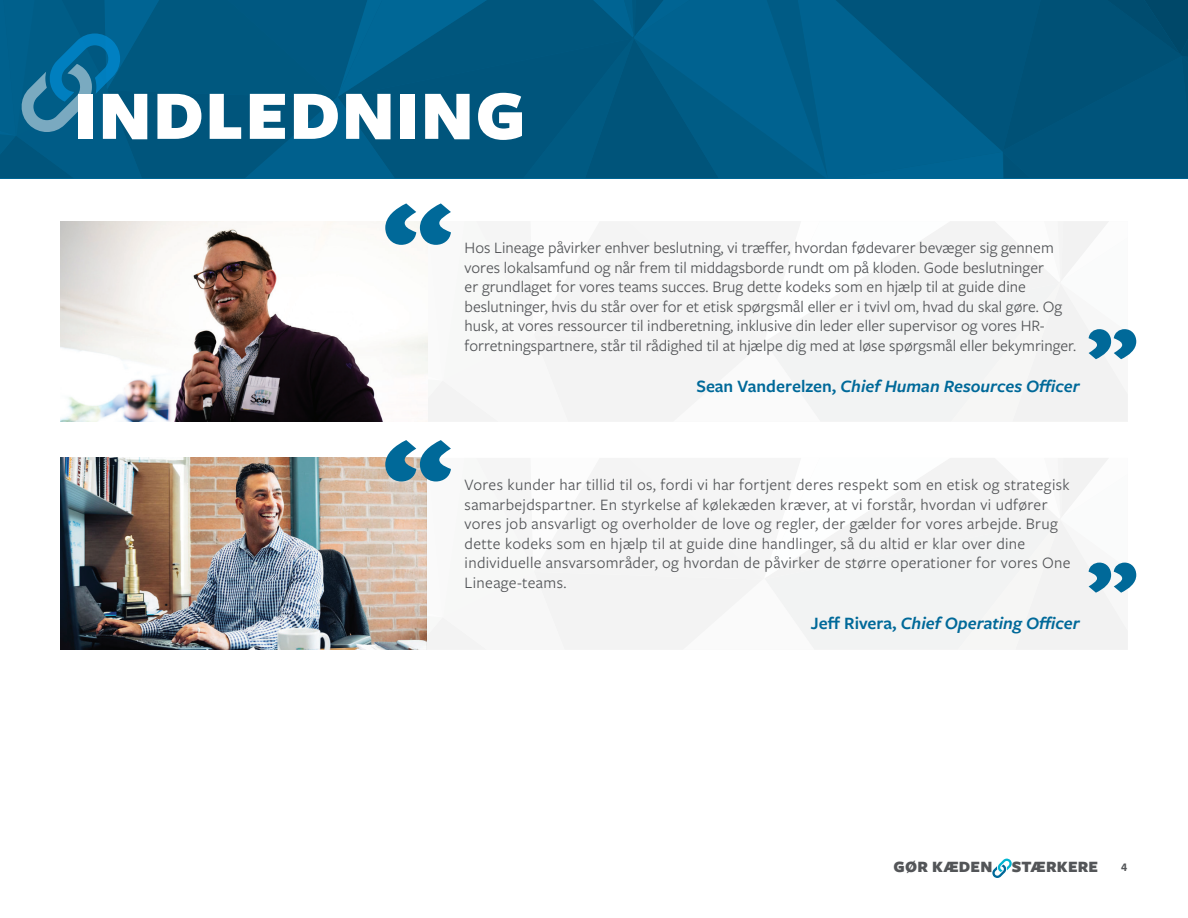
<style>
.page{position:relative;width:1188px;height:918px;background:#fff}
.page>*{position:absolute;margin:0;border:0;box-sizing:border-box;transform-origin:0 0}
.t1{font:900 117px "Freight Sans Pro";color:#006999}
.t2{font:900 85.05px "Freight Sans Pro";color:#006999}
.t3{font:900 72px "Freight Sans Pro";letter-spacing:.025em;color:#fff}
.t4{font:italic 600 18px "Freight Sans Pro";color:#006999}
.base_11_13{font:16.5px/19.5px "Freight Sans Pro";color:#535558}
.base_11_13-2{font:16.5px/19.5px "Freight Sans Pro";letter-spacing:.02em;color:#535558}
.t5{font:900 16.35px "Freight Sans Pro";letter-spacing:.01em;color:#535558}
.t6{font:700 12px "Freight Sans Pro";color:#535558}
.s1{font-style:normal}
</style>
<div class="page">
<svg style="left:992px;top:859px;width:20px;height:19px"></svg>
<div style="left:428px;top:221px;width:700px;height:201px;background:#f4f4f4"></div>
<img style="left:61px;top:221px;width:367px;height:201px">
<img style="left:61px;top:458px;width:366px;height:192px">
<div style="left:427px;top:458px;width:701px;height:192px;background:#f4f4f4"></div>
<svg style="left:0;top:0;width:1188px;height:178px;background:#005a83"></svg>
<p class="t3" style="left:74px;top:65px;width:453px">INDLEDNING</p>
<p class="t1" style="left:383px;top:160px;width:71px">“</p>
<p class="base_11_13" style="left:465px;top:238px;width:613px">Hos Lineage påvirker enhver beslutning, vi træffer, hvordan fødevarer bevæger sig gennem vores lokalsamfund og når frem til middagsborde rundt om på kloden. Gode beslutninger<br>er grundlaget for vores teams succes. Brug dette kodeks som en hjælp til at guide dine beslutninger, hvis du står over for et etisk spørgsmål eller er i tvivl om, hvad du skal gøre. Og husk, at vores ressourcer til indberetning, inklusive din leder eller supervisor og vores HR&shy;forretningspartnere, står til rådighed til at hjælpe dig med at løse spørgsmål eller bekymringer.</p>
<p class="t4" style="left:696px;top:374px;width:385px"><span class="s1">Sean Vanderelzen,</span> Chief Human Resources Officer</p>
<p class="t2" style="left:1138px;top:391px;width:52px;rotate:-180deg">“</p>
<p class="t1" style="left:383px;top:397px;width:71px">“</p>
<p class="base_11_13-2" style="left:465px;top:474px;width:608px">Vores kunder har tillid til os, fordi vi har fortjent deres respekt som en etisk og strategisk samarbejdspartner. En styrkelse af kølekæden kræver, at vi forstår, hvordan vi udfører vores job ansvarligt og overholder de love og regler, der gælder for vores arbejde. Brug dette kodeks som en hjælp til at guide dine handlinger, så du altid er klar over dine individuelle ansvarsområder, og hvordan de påvirker de større operationer for vores One Lineage-teams.</p>
<p class="t4" style="left:811px;top:611px;width:270px"><span class="s1">Jeff Rivera,</span> Chief Operating Officer</p>
<p class="t2" style="left:1138px;top:624px;width:52px;rotate:-180deg">“</p>
<p class="t5" style="left:894px;top:856px;width:206px">GØR KÆDEN STÆRKERE</p>
<p class="t6" style="left:1121px;top:859px;width:7px">4</p>
</div>
